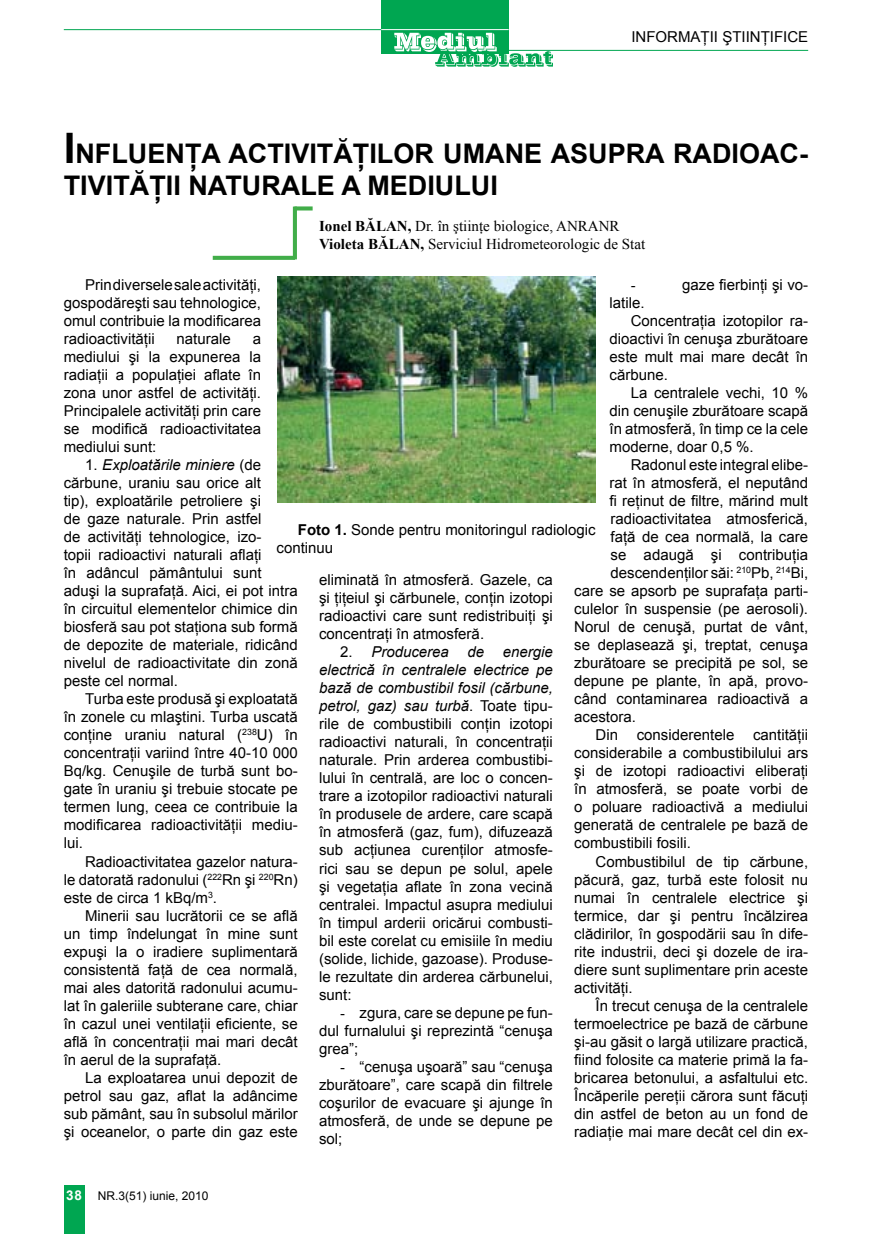
<style>
.page{position:relative;width:872px;height:1234px;background:#fff}
.page>*{position:absolute;margin:0;border:0;box-sizing:border-box;transform-origin:0 0}
.t1{font:700 27px/32.4px "Arial";color:#000}
.t2{font:15px/18px "Arial";color:#000;text-align:justify}
.t3{font:15px/18px "Times New Roman";color:#000}
.t4{font:italic 15px "Arial";color:#000}
.t5{font:12px "Arial";color:#000}
.s1{font-size:42px}
.s2{font-weight:700}
.s3{font-style:normal}
.s4{font-style:italic}
.s5{font-family:"Times New Roman"}
.s6{font-weight:700;font-size:13.5px;color:#fff}
</style>
<div class="page">
<div style="left:64px;top:1185px;width:21px;height:48px;background:#00a651"></div>
<div style="left:381px;top:0;width:128px;height:53px;background:#00a651"></div>
<hr style="left:487px;top:50px;width:321px;height:1px;background:#00a651">
<hr style="left:64px;top:29px;width:317px;height:1px;background:#00a651">
<svg style="left:394px;top:33px;width:159px;height:34px"></svg>
<hr style="left:381px;top:29px;width:127px;height:1px;background:#fff">
<hr style="left:293px;top:206px;width:4px;height:53px;background:#41ad49">
<svg style="left:213px;top:256px;width:82px;height:4px"></svg>
<svg style="left:294px;top:206px;width:19px;height:4px"></svg>
<img style="left:277px;top:277px;width:319px;height:225px">
<p class="t2" style="left:631px;top:28px;width:178px">informaţii ştiinţifice</p>
<p class="t1" style="left:64px;top:138px;width:746px"><span class="s1">I</span>NFLUENŢA ACTIVITĂŢILOR UMANE ASUPRA RADIOAC-<br>TIVITĂŢII NATURALE A MEDIULUI</p>
<p class="t3" style="left:319px;top:217px;width:328px"><span class="s2">Ionel Bălan,</span> Dr. în ştiinţe biologice, ANRANR<br><span class="s2">Violeta Bălan,</span> Serviciul Hidrometeorologic de Stat</p>
<p class="t3" style="left:631px;top:276px;width:6px">-</p>
<p class="t2" style="left:682px;top:276px;width:127px">gaze fierbinţi şi vo-</p>
<p class="t2" style="left:609px;top:294px;width:37px">latile.</p>
<p class="t2" style="left:631px;top:312px;width:179px">Concentraţia izotopilor ra-</p>
<p class="t2" style="left:609px;top:330px;width:200px">dioactivi în cenuşa zburătoare</p>
<p class="t2" style="left:609px;top:348px;width:200px">este mult mai mare decât în</p>
<p class="t2" style="left:609px;top:366px;width:60px">cărbune.</p>
<p class="t2" style="left:631px;top:384px;width:179px">La centralele vechi, 10 %</p>
<p class="t2" style="left:609px;top:402px;width:200px">din cenuşile zburătoare scapă</p>
<p class="t2" style="left:609px;top:420px;width:200px">în atmosferă, în timp ce la cele</p>
<p class="t2" style="left:609px;top:438px;width:146px">moderne, doar 0,5 %.</p>
<p class="t2" style="left:631px;top:456px;width:179px">Radonul este integral elibe-</p>
<p class="t2" style="left:609px;top:474px;width:200px">rat în atmosferă, el neputând</p>
<p class="t2" style="left:609px;top:492px;width:200px">fi reţinut de filtre, mărind mult</p>
<p class="t2" style="left:610px;top:510px;width:199px">radioactivitatea atmosferică,</p>
<p class="t2" style="left:610px;top:528px;width:199px">faţă de cea normală, la care</p>
<p class="t2" style="left:610px;top:546px;width:199px">se adaugă şi contribuţia</p>
<p class="t2" style="left:610px;top:564px;width:199px">descendenţilor săi: <sup>210</sup>Pb, <sup>214</sup>Bi,</p>
<p class="t2" style="left:574px;top:582px;width:235px">care se apsorb pe suprafaţa parti-</p>
<p class="t2" style="left:574px;top:600px;width:235px">culelor în suspensie (pe aerosoli).</p>
<p class="t2" style="left:574px;top:618px;width:235px">Norul de cenuşă, purtat de vânt,</p>
<p class="t2" style="left:574px;top:636px;width:235px">se deplasează şi, treptat, cenuşa</p>
<p class="t2" style="left:574px;top:654px;width:235px">zburătoare se precipită pe sol, se</p>
<p class="t2" style="left:574px;top:672px;width:235px">depune pe plante, în apă, provo-</p>
<p class="t2" style="left:574px;top:690px;width:235px">când contaminarea radioactivă a</p>
<p class="t2" style="left:574px;top:708px;width:63px">acestora.</p>
<p class="t2" style="left:595px;top:726px;width:24px">Din</p>
<p class="t2" style="left:637px;top:726px;width:99px">considerentele</p>
<p class="t2" style="left:753px;top:726px;width:57px">cantităţii</p>
<p class="t2" style="left:574px;top:744px;width:235px">considerabile a combustibilului ars</p>
<p class="t2" style="left:574px;top:762px;width:235px">şi de izotopi radioactivi eliberaţi</p>
<p class="t2" style="left:574px;top:780px;width:235px">în atmosferă, se poate vorbi de</p>
<p class="t2" style="left:574px;top:798px;width:235px">o poluare radioactivă a mediului</p>
<p class="t2" style="left:574px;top:816px;width:235px">generată de centralele pe bază de</p>
<p class="t2" style="left:574px;top:834px;width:118px">combustibili fosili.</p>
<p class="t2" style="left:595px;top:852px;width:214px">Combustibilul de tip cărbune,</p>
<p class="t2" style="left:574px;top:870px;width:235px">păcură, gaz, turbă este folosit nu</p>
<p class="t2" style="left:574px;top:888px;width:235px">numai în centralele electrice şi</p>
<p class="t2" style="left:574px;top:906px;width:235px">termice, dar şi pentru încălzirea</p>
<p class="t2" style="left:574px;top:924px;width:235px">clădirilor, în gospodării sau în dife-</p>
<p class="t2" style="left:574px;top:942px;width:235px">rite industrii, deci şi dozele de ira-</p>
<p class="t2" style="left:574px;top:960px;width:235px">diere sunt suplimentare prin aceste</p>
<p class="t2" style="left:574px;top:978px;width:60px">activităţi.</p>
<p class="t2" style="left:595px;top:996px;width:214px">În trecut cenuşa de la centralele</p>
<p class="t2" style="left:574px;top:1014px;width:235px">termoelectrice pe bază de cărbune</p>
<p class="t2" style="left:574px;top:1032px;width:235px">şi-au găsit o largă utilizare practică,</p>
<p class="t2" style="left:574px;top:1050px;width:235px">fiind folosite ca materie primă la fa-</p>
<p class="t2" style="left:574px;top:1068px;width:235px">bricarea betonului, a asfaltului etc.</p>
<p class="t2" style="left:574px;top:1086px;width:235px">Încăperile pereţii cărora sunt făcuţi</p>
<p class="t2" style="left:574px;top:1104px;width:235px">din astfel de beton au un fond de</p>
<p class="t2" style="left:574px;top:1122px;width:235px">radiaţie mai mare decât cel din ex-</p>
<p class="t2" style="left:64px;top:276px;width:199px;text-indent:21px">Prin diversele sale activităţi, gospodăreşti sau tehnologice, omul contribuie la modificarea radioactivităţii</p>
<p class="t2" style="left:177px;top:330px;width:56px">naturale</p>
<p class="t2" style="left:64px;top:330px;width:199px;text-indent:189px">a mediului şi la expunerea la radiaţii a populaţiei aflate în zona unor astfel de activităţi.<br>Principalele activităţi prin care se modifică radioactivitatea mediului sunt:</p>
<p class="t4" style="left:85px;top:455px;width:177px"><span class="s3">1.</span> Exploatările miniere <span class="s3">(de</span></p>
<p class="t2" style="left:64px;top:474px;width:199px">cărbune, uraniu sau orice alt</p>
<p class="t2" style="left:64px;top:492px;width:199px">tip), exploatările petroliere şi</p>
<p class="t2" style="left:64px;top:510px;width:199px">de gaze naturale. Prin astfel</p>
<p class="t2" style="left:64px;top:528px;width:199px">de activităţi tehnologice, izo-</p>
<p class="t2" style="left:64px;top:546px;width:199px">topii radioactivi naturali aflaţi</p>
<p class="t2" style="left:64px;top:564px;width:199px">în adâncul pământului sunt</p>
<p class="t2" style="left:64px;top:582px;width:235px">aduşi la suprafaţă. Aici, ei pot intra</p>
<p class="t2" style="left:64px;top:600px;width:235px">în circuitul elementelor chimice din</p>
<p class="t2" style="left:64px;top:618px;width:235px">biosferă sau pot staţiona sub formă</p>
<p class="t2" style="left:64px;top:636px;width:235px">de depozite de materiale, ridicând</p>
<p class="t2" style="left:64px;top:654px;width:235px">nivelul de radioactivitate din zonă</p>
<p class="t2" style="left:64px;top:672px;width:116px">peste cel normal.</p>
<p class="t2" style="left:85px;top:690px;width:214px">Turba este produsă şi exploatată</p>
<p class="t2" style="left:64px;top:708px;width:235px">în zonele cu mlaştini. Turba uscată</p>
<p class="t2" style="left:64px;top:726px;width:235px">conţine uraniu natural (<sup>238</sup>U) în</p>
<p class="t2" style="left:64px;top:744px;width:235px">concentraţii variind între 40-10 000</p>
<p class="t2" style="left:64px;top:762px;width:235px">Bq/kg. Cenuşile de turbă sunt bo-</p>
<p class="t2" style="left:64px;top:780px;width:235px">gate în uraniu şi trebuie stocate pe</p>
<p class="t2" style="left:64px;top:798px;width:235px">termen lung, ceea ce contribuie la</p>
<p class="t2" style="left:64px;top:816px;width:235px">modificarea radioactivităţii mediu-</p>
<p class="t2" style="left:64px;top:834px;width:21px">lui.</p>
<p class="t2" style="left:85px;top:852px;width:214px">Radioactivitatea gazelor natura-</p>
<p class="t2" style="left:64px;top:870px;width:235px">le datorată radonului (<sup>222</sup>Rn şi <sup>220</sup>Rn)</p>
<p class="t2" style="left:64px;top:888px;width:155px">este de circa 1 kBq/m<sup>3</sup>.</p>
<p class="t2" style="left:85px;top:906px;width:214px">Minerii sau lucrătorii ce se află</p>
<p class="t2" style="left:64px;top:924px;width:235px">un timp îndelungat în mine sunt</p>
<p class="t2" style="left:64px;top:942px;width:235px">expuşi la o iradiere suplimentară</p>
<p class="t2" style="left:64px;top:960px;width:235px">consistentă faţă de cea normală,</p>
<p class="t2" style="left:64px;top:978px;width:235px">mai ales datorită radonului acumu-</p>
<p class="t2" style="left:64px;top:996px;width:236px">lat în galeriile subterane care, chiar</p>
<p class="t2" style="left:64px;top:1014px;width:235px">în cazul unei ventilaţii eficiente, se</p>
<p class="t2" style="left:64px;top:1032px;width:235px">află în concentraţii mai mari decât</p>
<p class="t2" style="left:64px;top:1050px;width:159px">în aerul de la suprafaţă.</p>
<p class="t2" style="left:85px;top:1068px;width:214px">La exploatarea unui depozit de</p>
<p class="t2" style="left:64px;top:1086px;width:235px">petrol sau gaz, aflat la adâncime</p>
<p class="t2" style="left:64px;top:1104px;width:236px">sub pământ, sau în subsolul mărilor</p>
<p class="t2" style="left:64px;top:1122px;width:235px">şi oceanelor, o parte din gaz este</p>
<p class="t2" style="left:276px;top:521px;width:320px;text-indent:21px"><span class="s2">Foto 1.</span> Sonde pentru monitoringul radiologic continuu</p>
<p class="t2" style="left:319px;top:571px;width:235px">eliminată în atmosferă. Gazele, ca şi ţiţeiul şi cărbunele, conţin izotopi radioactivi care sunt redistribuiţi şi concentraţi în atmosferă.</p>
<p class="t2" style="left:319px;top:643px;width:235px;text-indent:21px">2. <span class="s4">Producerea de energie electrică în centralele electrice pe bază de combustibil fosil (cărbune, petrol, gaz) sau turbă</span>. Toate tipu&shy;rile de combustibili conţin izotopi radioactivi naturali, în concentraţii naturale. Prin arderea combustibi&shy;lului în centrală, are loc o concen&shy;trare a izotopilor radioactivi naturali în produsele de ardere, care scapă în atmosferă (gaz, fum), difuzează sub acţiunea curenţilor atmosfe&shy;rici sau se depun pe solul, apele şi vegetaţia aflate în zona vecină centralei. I mpactul asupra mediului în timpul arderii oricărui combusti&shy;bil este corelat cu emisiile în mediu (solide, lichide, gazoase). Produse&shy;le rezultate din arderea cărbunelui, sunt:</p>
<p class="t2" style="left:319px;top:1003px;width:235px;text-indent:21px"><span class="s5">-</span> zgura, care se depune pe fun&shy;dul furnalului şi reprezintă “cenuşa grea”;</p>
<p class="t2" style="left:319px;top:1057px;width:235px;text-indent:21px"><span class="s5">-</span> “cenuşa uşoară” sau “cenuşa zburătoare”, care scapă din filtrele coşurilor de evacuare şi ajunge în atmosferă, de unde se depune pe sol;</p>
<p class="t5" style="left:66px;top:1187px;width:144px"><span class="s6">38</span> NR.3(51) iunie, 2010</p>
</div>
